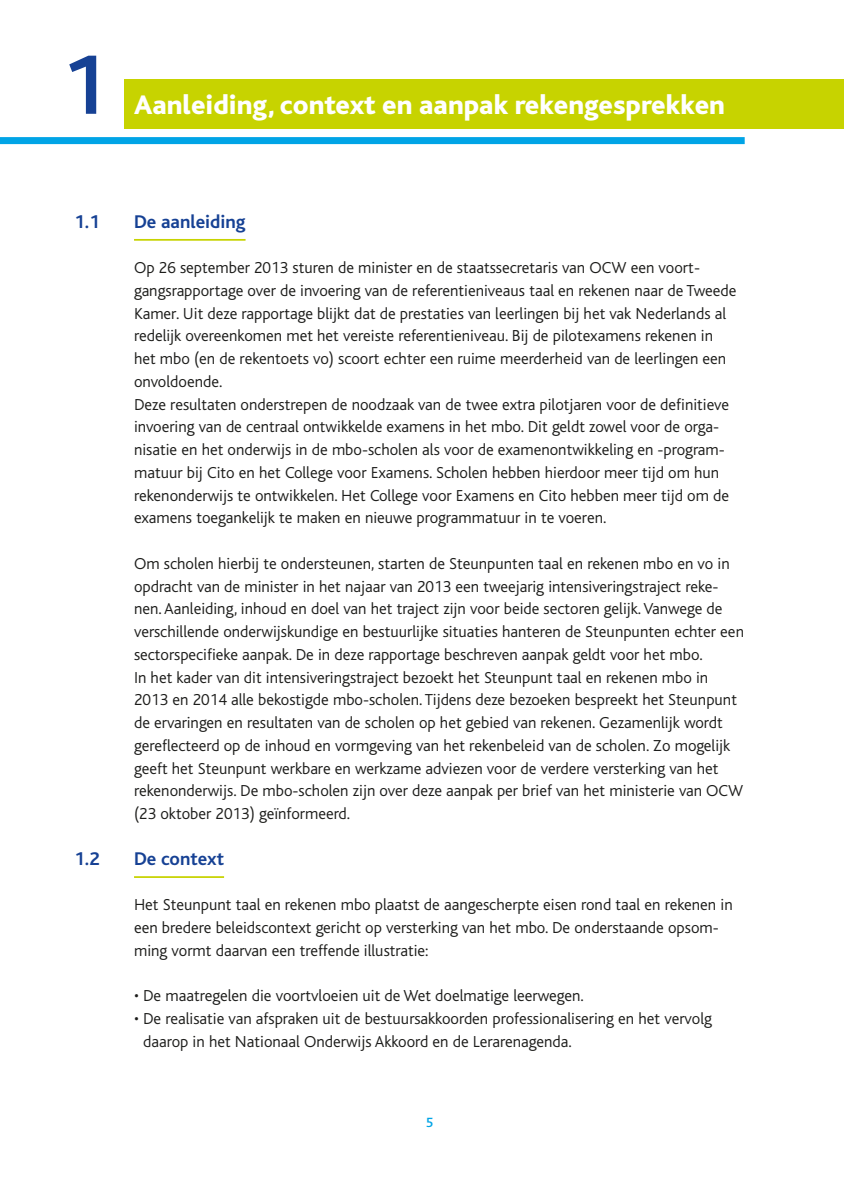
<style>
.page{position:relative;width:844px;height:1191px;background:#fff}
.page>*{position:absolute;margin:0;border:0;box-sizing:border-box;transform-origin:0 0}
.t1{font:700 87.5px "Bliss";color:#164194}
.t2{font:800 28px "Bliss";color:#fff}
.t3{font:700 19.25px "Bliss";color:#164194}
.t4{font:300 16.62px/22.8px "Bliss";color:#1d1d1b}
.t5{font:500 14px "Bliss";color:#00a4e6}
</style>
<div class="page">
<div style="left:124px;top:79px;width:719px;height:50px;background:#c7d300"></div>
<div style="left:0;top:137px;width:744px;height:7px;background:#00a4e6"></div>
<hr style="left:134px;top:239px;width:111px;height:2px;background:#c7d300">
<hr style="left:134px;top:876px;width:90px;height:2px;background:#c7d300">
<h1 class="t1" style="left:61px;top:40px;width:49px">1</h1>
<h2 class="t2" style="left:134px;top:90px;width:592px">Aanleiding, context en aanpak rekengesprekken</h2>
<p class="t3" style="left:74px;top:211px;width:27px">1.1</p>
<p class="t3" style="left:134px;top:211px;width:113px">De aanleiding</p>
<p class="t4" style="left:134px;top:256px;width:604px">Op 26 september 2013 sturen de minister en de staatssecretaris van OCW een voort&shy;gangsrapportage over de invoering van de referentieniveaus taal en rekenen naar de Tweede Kamer. Uit deze rapportage blijkt dat de prestaties van leerlingen bij het vak Nederlands al redelijk overeenkomen met het vereiste referentieniveau. Bij de pilotexamens rekenen in het mbo (en de rekentoets vo) scoort echter een ruime meerderheid van de leerlingen een onvoldoende.<br>Deze resultaten onderstrepen de noodzaak van de twee extra pilotjaren voor de definitieve invoering van de centraal ontwikkelde examens in het mbo. Dit geldt zowel voor de orga&shy;nisatie en het onderwijs in de mbo-scholen als voor de examenontwikkeling en -program&shy;matuur bij Cito en het College voor Examens. Scholen hebben hierdoor meer tijd om hun rekenonderwijs te ontwikkelen. Het College voor Examens en Cito hebben meer tijd om de examens toegankelijk te maken en nieuwe programmatuur in te voeren.</p>
<p class="t4" style="left:134px;top:552px;width:611px">Om scholen hierbij te ondersteunen, starten de Steunpunten taal en rekenen mbo en vo in opdracht van de minister in het najaar van 2013 een tweejarig intensiveringstraject reke&shy;nen. Aanleiding, inhoud en doel van het traject zijn voor beide sectoren gelijk. Vanwege de verschillende onderwijskundige en bestuurlijke situaties hanteren de Steunpunten echter een sectorspecifieke aanpak. De in deze rapportage beschreven aanpak geldt voor het mbo.<br>In het kader van dit intensiveringstraject bezoekt het Steunpunt taal en rekenen mbo in 2013 en 2014 alle bekostigde mbo-scholen. Tijdens deze bezoeken bespreekt het Steunpunt de ervaringen en resultaten van de scholen op het gebied van rekenen. Gezamenlijk wordt gereflecteerd op de inhoud en vormgeving van het rekenbeleid van de scholen. Zo mogelijk geeft het Steunpunt werkbare en werkzame adviezen voor de verdere versterking van het rekenonderwijs. De mbo-scholen zijn over deze aanpak per brief van het ministerie van OCW (23 oktober 2013) geïnformeerd.</p>
<p class="t3" style="left:74px;top:848px;width:27px">1.2</p>
<p class="t3" style="left:134px;top:848px;width:91px">De context</p>
<p class="t4" style="left:134px;top:893px;width:600px">Het Steunpunt taal en rekenen mbo plaatst de aangescherpte eisen rond taal en rekenen in een bredere beleidscontext gericht op versterking van het mbo. De onderstaande opsom&shy;ming vormt daarvan een treffende illustratie:</p>
<p class="t4" style="left:134px;top:984px;width:451px">• De maatregelen die voortvloeien uit de Wet doelmatige leerwegen.</p>
<p class="t4" style="left:143px;top:1007px;width:570px;text-indent:-9px">• De realisatie van afspraken uit de bestuursakkoorden professionalisering en het vervolg daarop in het Nationaal Onderwijs Akkoord en de Lerarenagenda.</p>
<p class="t5" style="left:425px;top:1115px;width:9px">5</p>
</div>
